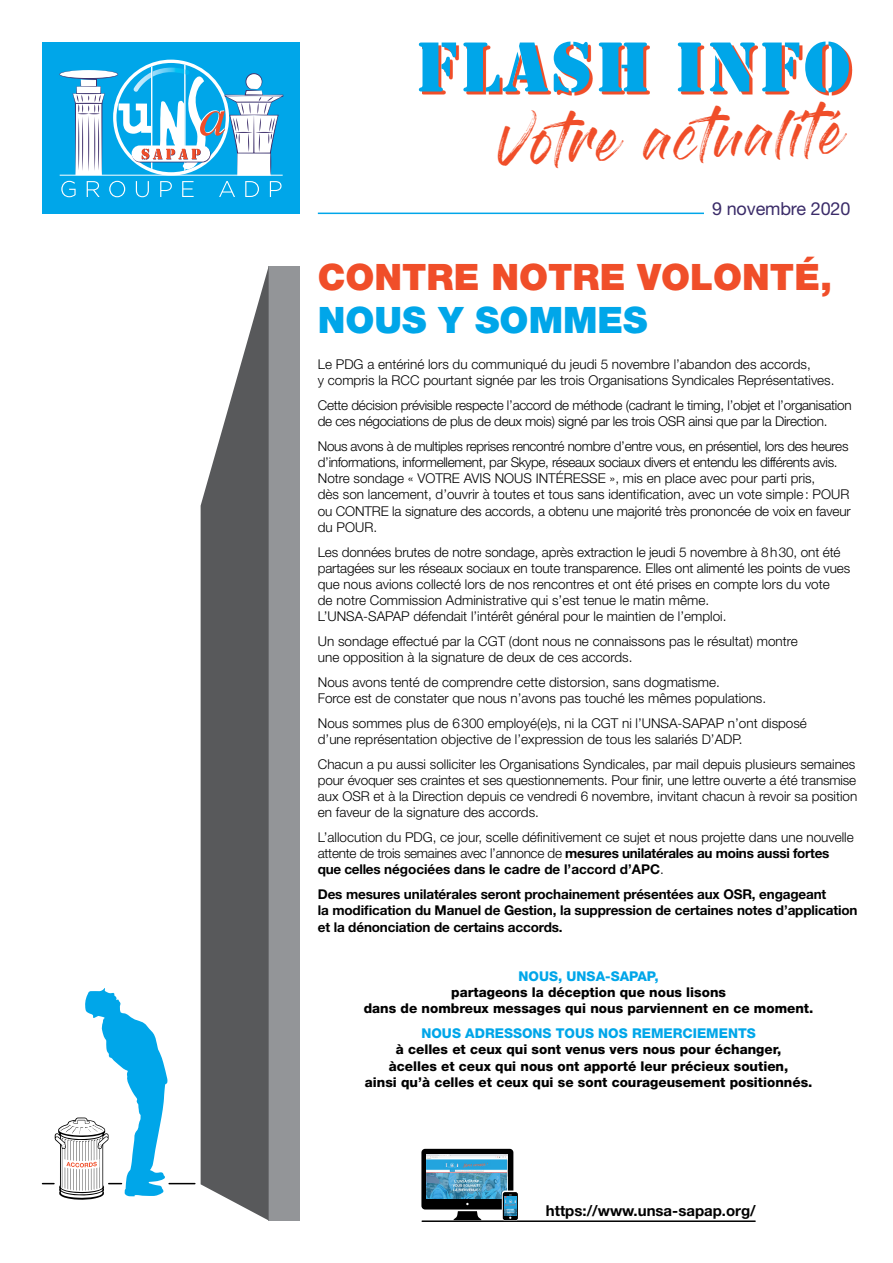
<style>
.page{position:relative;width:893px;height:1263px;background:#fff}
.page>*{position:absolute;margin:0;border:0;box-sizing:border-box;transform-origin:0 0}
.t1{font:73.5px "Stencil";letter-spacing:.04em;color:#00a6e9}
.t2{font:45px "Gloss And Bloom";color:#f04e29}
.t3{font:900 36.45px "Helvetica Neue LT Std";color:#f04e29}
.t4{font:900 36.45px "Helvetica Neue LT Std";color:#00a6e9}
.t5{font:18px "Helvetica Neue LT Std";letter-spacing:-.01em;color:#3b2c69}
.t6{font:700 15px "Helvetica Neue LT Std";color:#000}
.t7{font:300 13.5px/16.2px "Helvetica Neue LT Std";color:#000}
.t8{font:300 13.5px/16.2px "Helvetica Neue LT Std";letter-spacing:-.025em;color:#000}
.t9{font:800 13.5px/16.2px "Helvetica Neue LT Std";color:#000;text-align:center}
.t10{font:700 13.5px/16.2px "Helvetica Neue LT Std";letter-spacing:-.01em;color:#000}
.t11{font:300 13.5px/16.2px "Helvetica Neue LT Std";letter-spacing:-.02em;color:#000}
.t12{font:800 13.5px "Helvetica Neue LT Std";color:#00a6e9}
.s1{font-weight:700}
</style>
<div class="page">
<div style="left:43px;top:43px;width:257px;height:171px;background:#00a6e9"></div>
<svg style="left:59px;top:60px;width:225px;height:137px"></svg>
<hr style="left:318px;top:213px;width:414px;height:1px;background:#00a6e9">
<div style="left:703px;top:176px;width:147px;height:39px;background:#fff"></div>
<svg style="left:422px;top:45px;width:430px;height:51px"></svg>
<div style="left:269px;top:266px;width:31px;height:954px;background:#939598"></div>
<svg style="left:201px;top:266px;width:68px;height:954px;background:#707173"></svg>
<svg style="left:43px;top:988px;width:152px;height:212px"></svg>
<hr style="left:422px;top:1220px;width:333px;height:2px;background:#000">
<svg style="left:421px;top:1149px;width:99px;height:72px"></svg>
<img style="left:504px;top:1197px;width:12px;height:19px">
<h1 class="t1" style="left:416px;top:25px;width:436px">fLASH INFO</h1>
<h2 class="t2" style="left:497px;top:123px;width:345px;rotate:-2deg">Votre actualité</h2>
<h3 class="t5" style="left:712px;top:198px;width:140px">9 novembre 2020</h3>
<h3 class="t3" style="left:318px;top:255px;width:516px">CONTRE NOTRE VOLONTÉ,</h3>
<h3 class="t4" style="left:318px;top:299px;width:331px">NOUS Y SOMMES</h3>
<p class="t7" style="left:318px;top:356px;width:518px">Le PDG a entériné lors du communiqué du jeudi 5 novembre l’abandon des accords,<br>y compris la RCC pourtant signée par les trois Organisations Syndicales Représentatives.</p>
<p class="t11" style="left:318px;top:397px;width:535px">Cette décision prévisible respecte l’accord de méthode (cadrant le timing, l’objet et l’organisation de ces négociations de plus de deux mois) signé par les trois OSR ainsi que par la Direction.</p>
<p class="t8" style="left:318px;top:438px;width:532px">Nous avons à de multiples reprises rencontré nombre d’entre vous, en présentiel, lors des heures d’informations, informellement, par Skype, réseaux sociaux divers et entendu les différents avis.<br>Notre sondage « VOTRE AVIS NOUS INTÉRESSE », mis en place avec pour parti pris,<br>dès son lancement, d’ouvrir à toutes et tous sans identification, avec un vote simple: pour<br>ou contre</p>
<p class="t7" style="left:392px;top:502px;width:460px">la signature des accords, a obtenu une majorité très prononcée de voix en faveur</p>
<p class="t7" style="left:318px;top:514px;width:524px;line-height:24.8px">du POUR.<br>Les données brutes de notre sondage, après extraction le jeudi 5 novembre à 8h30, ont été</p>
<p class="t7" style="left:318px;top:559px;width:534px">partagées sur les réseaux sociaux en toute transparence. Elles ont alimenté les points de vues que nous avions collecté lors de nos rencontres et ont été prises en compte lors du vote<br>de notre Commission Administrative qui s’est tenue le matin même.<br>L’UNSA-SAPAP défendait l’intérêt général pour le maintien de l’emploi.</p>
<p class="t7" style="left:318px;top:633px;width:481px">Un sondage effectué par la CGT (dont nous ne connaissons pas le résultat) montre une opposition à la signature de deux de ces accords.</p>
<p class="t7" style="left:318px;top:674px;width:450px">Nous avons tenté de comprendre cette distorsion, sans dogmatisme.<br>Force est de constater que nous n’avons pas touché les mêmes populations.</p>
<p class="t7" style="left:318px;top:715px;width:491px">Nous sommes plus de 6300 employé(e)s, ni la CGT ni l’UNSA-SAPAP n’ont disposé d’une représentation objective de l’expression de tous les salariés D’ADP.</p>
<p class="t7" style="left:318px;top:755px;width:541px">Chacun a pu aussi solliciter les Organisations Syndicales, par mail depuis plusieurs semaines pour évoquer ses craintes et ses questionnements. Pour finir, une lettre ouverte a été transmise aux OSR et à la Direction depuis ce vendredi 6 novembre, invitant chacun à revoir sa position en faveur de la signature des accords.</p>
<p class="t7" style="left:318px;top:829px;width:537px">L’allocution du PDG, ce jour, scelle définitivement ce sujet et nous projette dans une nouvelle attente de trois semaines avec l’annonce de <span class="s1">mesures unilatérales au moins aussi fortes que celles négociées dans le cadre de l’accord d’APC</span>.</p>
<p class="t10" style="left:318px;top:886px;width:541px">Des mesures unilatérales seront prochainement présentées aux OSR, engageant<br>la modification du Manuel de Gestion, la suppression de certaines notes d’application et la dénonciation de certains accords.</p>
<p class="t12" style="left:519px;top:968px;width:142px">Nous, UNSA-SAPAP,</p>
<p class="t9" style="left:364px;top:984px;width:451px">partageons la déception que nous lisons<br>dans de nombreux messages qui nous parviennent en ce moment.</p>
<p class="t12" style="left:421px;top:1025px;width:336px">Nous adressons tous nos remerciements</p>
<p class="t9" style="left:365px;top:1041px;width:449px">à celles et ceux qui sont venus vers nous pour échanger,<br>àcelles et ceux qui nous ont apporté leur précieux soutien,<br>ainsi qu’à celles et ceux qui se sont courageusement positionnés.</p>
<p class="t6" style="left:546px;top:1201px;width:212px">https://www.unsa-sapap.org/</p>
</div>
